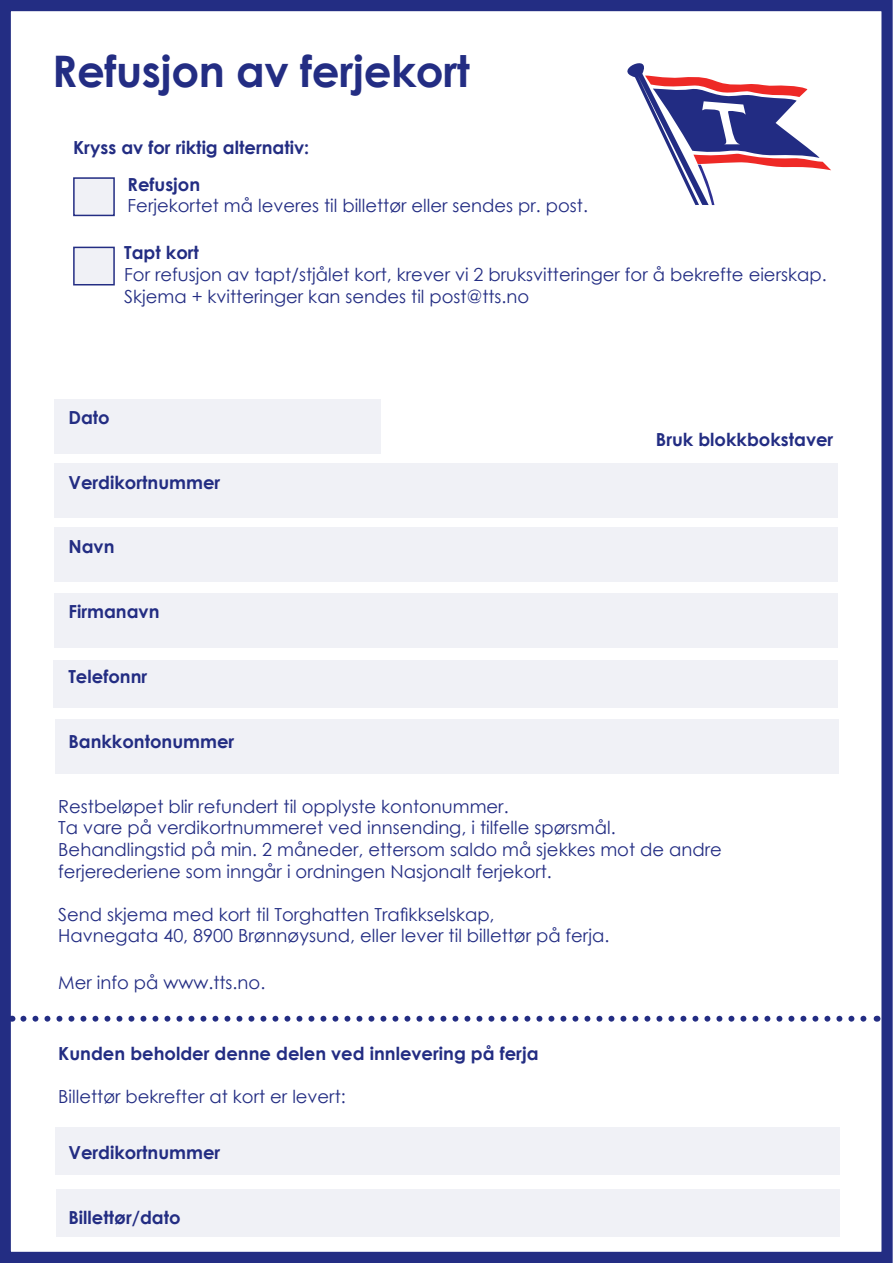
<style>
.page{position:relative;width:893px;height:1263px;background:#fff}
.page>*{position:absolute;margin:0;border:0;box-sizing:border-box;transform-origin:0 0}
.t1{font:700 43.5px "Century Gothic";letter-spacing:-.01em;color:#232d83}
.t2{font:18px/21.6px "Century Gothic";color:#232d83}
.t3{font:700 18px "Century Gothic";color:#232d83}
.s1{font-weight:700}
</style>
<div class="page">
<div style="left:0;top:0;width:893px;height:1263px;border:11px solid #232d83"></div>
<div style="left:55px;top:719px;width:784px;height:55px;background:#f0f1f6"></div>
<div style="left:54px;top:463px;width:784px;height:55px;background:#f0f1f6"></div>
<div style="left:54px;top:527px;width:784px;height:55px;background:#f0f1f6"></div>
<div style="left:54px;top:593px;width:784px;height:55px;background:#f0f1f6"></div>
<div style="left:54px;top:660px;width:784px;height:47px;background:#f0f1f6"></div>
<svg style="left:627px;top:63px;width:204px;height:142px"></svg>
<svg style="left:23px;top:1016px;width:854px;height:6px"></svg>
<div style="left:54px;top:399px;width:327px;height:55px;background:#f0f1f6"></div>
<div style="left:73px;top:177px;width:42px;height:38px;background:#f0f1f6"></div>
<div style="left:73px;top:177px;width:42px;height:39px;border:2px solid #232d83"></div>
<div style="left:73px;top:247px;width:42px;height:38px;border:2px solid #232d83"></div>
<div style="left:74px;top:248px;width:39px;height:37px;background:#f0f1f6"></div>
<div style="left:56px;top:1189px;width:783px;height:48px;background:#f0f1f6"></div>
<div style="left:55px;top:1127px;width:785px;height:48px;background:#f0f1f6"></div>
<p class="t1" style="left:52px;top:39px;width:419px">Refusjon av ferjekort</p>
<p class="t3" style="left:73px;top:134px;width:238px">Kryss av for riktig alternativ:</p>
<p class="t2" style="left:128px;top:173px;width:462px"><span class="s1">Refusjon<br></span>Ferjekortet må leveres til billettør eller sendes pr. post.</p>
<p class="t2" style="left:124px;top:242px;width:704px"><span class="s1">Tapt kort<br></span>For refusjon av tapt/stjålet kort, krever vi 2 bruksvitteringer for å bekrefte eierskap.<br>Skjema + kvitteringer kan sendes til post@tts.no</p>
<p class="t3" style="left:68px;top:404px;width:43px">Dato</p>
<p class="t3" style="left:656px;top:426px;width:179px">Bruk blokkbokstaver</p>
<p class="t3" style="left:68px;top:468px;width:153px">Verdikortnummer</p>
<p class="t3" style="left:68px;top:533px;width:48px">Navn</p>
<p class="t3" style="left:68px;top:598px;width:93px">Firmanavn</p>
<p class="t3" style="left:68px;top:663px;width:80px">Telefonnr</p>
<p class="t3" style="left:68px;top:728px;width:167px">Bankkontonummer</p>
<p class="t2" style="left:58px;top:795px;width:665px">Restbeløpet blir refundert til opplyste kontonummer.<br>Ta vare på verdikortnummeret ved innsending, i tilfelle spørsmål.<br>Behandlingstid på min. 2 måneder, ettersom saldo må sjekkes mot de andre ferjerederiene som inngår i ordningen Nasjonalt ferjekort.</p>
<p class="t2" style="left:58px;top:903px;width:552px">Send skjema med kort til Torghatten Trafikkselskap,<br>Havnegata 40, 8900 Brønnøysund, eller lever til billettør på ferja.</p>
<p class="t2" style="left:58px;top:971px;width:208px">Mer info på www.tts.no.</p>
<p class="t3" style="left:58px;top:1040px;width:482px">Kunden beholder denne delen ved innlevering på ferja</p>
<p class="t2" style="left:58px;top:1086px;width:289px">Billettør bekrefter at kort er levert:</p>
<p class="t3" style="left:68px;top:1139px;width:153px">Verdikortnummer</p>
<p class="t3" style="left:68px;top:1204px;width:114px">Billettør/dato</p>
</div>
